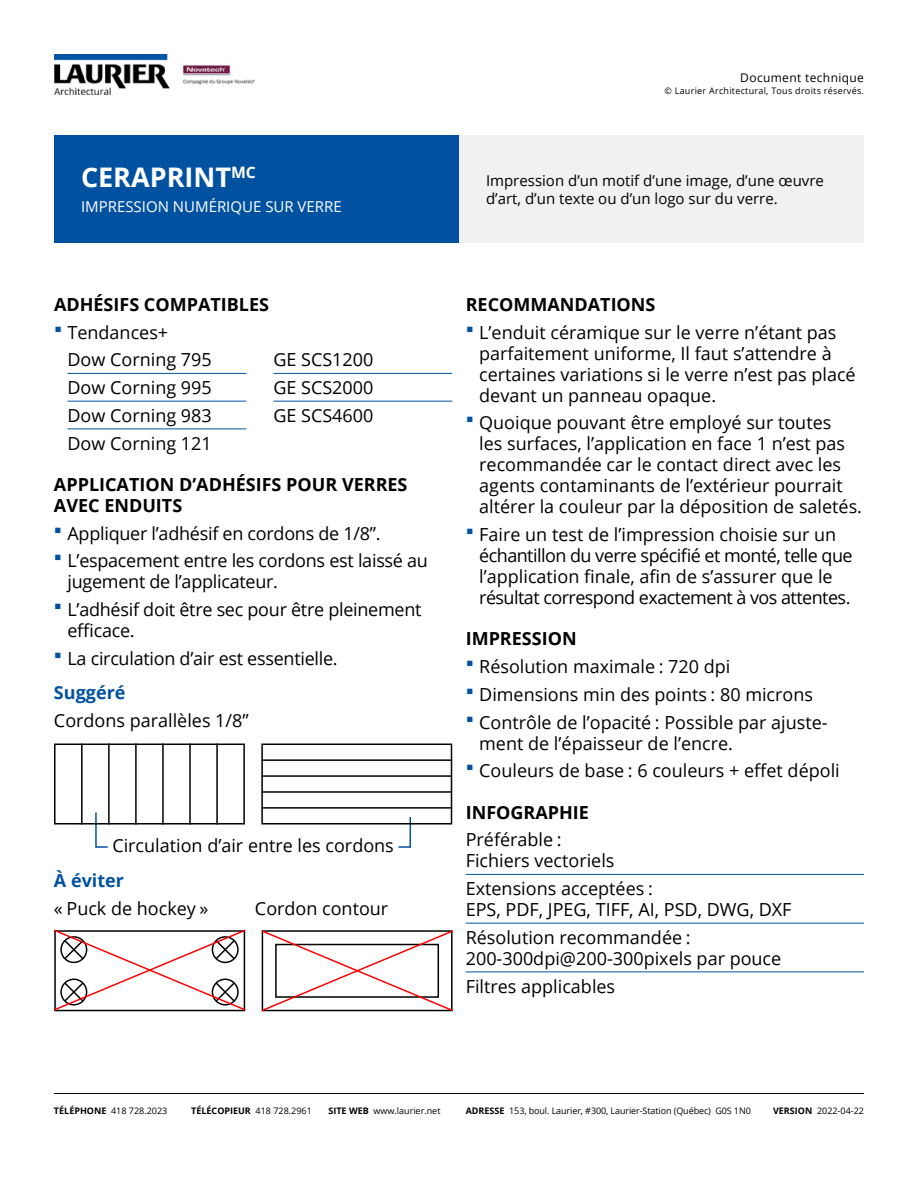
<style>
.page{position:relative;width:918px;height:1188px;background:#fff}
.page>*{position:absolute;margin:0;border:0;box-sizing:border-box;transform-origin:0 0}
.t1{font:700 27px "Open Sans";color:#fff}
.t2{font:18px/21px "Open Sans";color:#000}
.t3{font:18px/21px "Open Sans";letter-spacing:-.03em;color:#000}
.t4{font:700 18px/21px "Open Sans";color:#000}
.t5{font:700 18px "Open Sans";color:#0052a0}
.t6{font:15px/18px "Open Sans";color:#000}
.t7{font:15px "Open Sans";color:#fff}
.t8{font:12px "Open Sans";letter-spacing:.03em;color:#000}
.t9{font:9px "Open Sans";color:#000}
.t10{font:9px "Open Sans";letter-spacing:.03em;color:#000}
.t11{font:700 9px "Open Sans";color:#000}
.s1{font-weight:700;color:#0052a0}
.s2{font-weight:700}
.s3{font-weight:400}
</style>
<div class="page">
<img style="left:54px;top:54px;width:200px;height:40px">
<hr style="left:54px;top:1093px;width:810px;height:1px;background:#000">
<div style="left:54px;top:135px;width:405px;height:108px;background:#0052a0"></div>
<div style="left:459px;top:135px;width:405px;height:108px;background:#f1f1f2"></div>
<hr style="left:68px;top:373px;width:178px;height:1px;background:#0052a0">
<hr style="left:68px;top:401px;width:178px;height:1px;background:#0052a0">
<hr style="left:68px;top:429px;width:178px;height:1px;background:#0052a0">
<hr style="left:273px;top:373px;width:179px;height:1px;background:#0052a0">
<hr style="left:273px;top:401px;width:179px;height:1px;background:#0052a0">
<svg style="left:95px;top:812px;width:13px;height:36px"></svg>
<svg style="left:398px;top:817px;width:13px;height:31px"></svg>
<div style="left:54px;top:744px;width:191px;height:81px;border:2px solid #000"></div>
<hr style="left:81px;top:744px;width:2px;height:81px;background:#000">
<hr style="left:108px;top:744px;width:2px;height:81px;background:#000">
<hr style="left:135px;top:744px;width:2px;height:81px;background:#000">
<hr style="left:162px;top:744px;width:2px;height:81px;background:#000">
<hr style="left:189px;top:744px;width:2px;height:81px;background:#000">
<hr style="left:216px;top:744px;width:2px;height:81px;background:#000">
<div style="left:261px;top:744px;width:191px;height:81px;border:2px solid #000"></div>
<hr style="left:261px;top:807px;width:191px;height:2px;background:#000">
<hr style="left:261px;top:791px;width:191px;height:2px;background:#000">
<hr style="left:261px;top:775px;width:191px;height:2px;background:#000">
<hr style="left:261px;top:759px;width:191px;height:2px;background:#000">
<svg style="left:54px;top:929px;width:192px;height:83px"></svg>
<svg style="left:261px;top:930px;width:192px;height:82px"></svg>
<hr style="left:466px;top:874px;width:398px;height:1px;background:#0052a0">
<hr style="left:466px;top:923px;width:398px;height:1px;background:#0052a0">
<hr style="left:466px;top:972px;width:398px;height:1px;background:#0052a0">
<h1 class="t1" style="left:81px;top:158px;width:176px">CERAPRINT<sup>MC</sup></h1>
<p class="t7" style="left:81px;top:196px;width:262px">IMPRESSION NUMÉRIQUE SUR VERRE</p>
<p class="t4" style="left:54px;top:293px;width:217px">ADHÉSIFS COMPATIBLES</p>
<p class="t2" style="left:68px;top:318px;width:146px;line-height:27.8px;text-indent:-14px"><sup>▪</sup> Tendances+<br>Dow Corning 795<br>Dow Corning 995<br>Dow Corning 983<br>Dow Corning 121</p>
<p class="t2" style="left:273px;top:345px;width:102px;line-height:27.8px;text-align:justify">GE SCS1200<br>GE SCS2000<br>GE SCS4600</p>
<p class="t4" style="left:54px;top:473px;width:355px">APPLICATION D’ADHÉSIFS POUR VERRES<br>AVEC ENDUITS</p>
<p class="t2" style="left:54px;top:522px;width:328px"><sup>▪</sup> Appliquer l’adhésif en cordons de 1/8”.</p>
<p class="t2" style="left:67px;top:550px;width:362px;text-indent:-14px"><sup>▪</sup> L’espacement entre les cordons est laissé au jugement de l’applicateur.</p>
<p class="t2" style="left:67px;top:599px;width:356px;text-indent:-14px"><sup>▪</sup> L’adhésif doit être sec pour être pleinement efficace.</p>
<p class="t2" style="left:54px;top:641px;width:285px;line-height:34.5px"><sup>▪</sup> La circulation d’air est essentielle.<br><span class="s1">Suggéré</span></p>
<p class="t2" style="left:54px;top:710px;width:196px">Cordons parallèles 1/8”</p>
<p class="t2" style="left:112px;top:835px;width:283px">Circulation d’air entre les cordons</p>
<p class="t5" style="left:54px;top:868px;width:72px">À éviter</p>
<p class="t2" style="left:54px;top:897px;width:156px">« Puck de hockey »</p>
<p class="t2" style="left:255px;top:897px;width:135px">Cordon contour</p>
<p class="t8" style="left:740px;top:70px;width:125px">Document technique</p>
<p class="t10" style="left:664px;top:85px;width:201px">© Laurier Architectural, Tous droits réservés.</p>
<p class="t6" style="left:486px;top:171px;width:339px">Impression d’un motif d’une image, d’une œuvre d’art, d’un texte ou d’un logo sur du verre.</p>
<p class="t4" style="left:466px;top:293px;width:191px">RECOMMANDATIONS</p>
<p class="t2" style="left:479px;top:321px;width:378px;text-indent:-14px"><sup>▪</sup> L’enduit céramique sur le verre n’étant pas parfaitement uniforme, Il faut s’attendre à certaines variations si le verre n’est pas placé devant un panneau opaque.</p>
<p class="t2" style="left:479px;top:412px;width:384px;text-indent:-14px"><sup>▪</sup> Quoique pouvant être employé sur toutes<br>les surfaces, l’application en face 1 n’est pas recommandée car le contact direct avec les agents contaminants de l’extérieur pourrait altérer la couleur par la déposition de saletés.</p>
<p class="t3" style="left:479px;top:524px;width:375px;text-indent:-14px"><sup>▪</sup> Faire un test de l’impression choisie sur un échantillon du verre spécifié et monté, telle que l’application finale, afin de s’assurer que le résultat correspond exactement à vos attentes.</p>
<p class="t4" style="left:466px;top:628px;width:112px">IMPRESSION</p>
<p class="t2" style="left:466px;top:656px;width:266px"><sup>▪</sup> Résolution maximale : 720 dpi</p>
<p class="t2" style="left:466px;top:683px;width:349px"><sup>▪</sup> Dimensions min des points : 80 microns</p>
<p class="t2" style="left:479px;top:711px;width:350px;text-indent:-14px"><sup>▪</sup> Contrôle de l’opacité : Possible par ajuste&shy;ment de l’épaisseur de l’encre.</p>
<p class="t2" style="left:466px;top:760px;width:376px"><sup>▪</sup> Couleurs de base : 6 couleurs + effet dépoli</p>
<p class="t4" style="left:466px;top:801px;width:125px">INFOGRAPHIE</p>
<p class="t2" style="left:466px;top:829px;width:150px">Préférable :<br>Fichiers vectoriels</p>
<p class="t2" style="left:466px;top:878px;width:327px">Extensions acceptées :<br>EPS, PDF, JPEG, TIFF, AI, PSD, DWG, DXF</p>
<p class="t2" style="left:466px;top:926px;width:317px">Résolution recommandée :<br>200-300dpi@200-300pixels par pouce</p>
<p class="t2" style="left:466px;top:975px;width:151px">Filtres applicables</p>
<p class="t9" style="left:54px;top:1104px;width:115px"><span class="s2">TÉLÉPHONE</span> 418 728.2023</p>
<p class="t11" style="left:191px;top:1104px;width:122px">TÉLÉCOPIEUR <span class="s3">418 728.2961</span></p>
<p class="t9" style="left:328px;top:1104px;width:114px"><span class="s2">SITE WEB</span> www.laurier.net</p>
<p class="t9" style="left:466px;top:1104px;width:287px"><span class="s2">ADRESSE</span> 153, boul. Laurier, #300, Laurier-Station (Québec) G0S 1N0</p>
<p class="t9" style="left:773px;top:1104px;width:92px"><span class="s2">VERSION</span> 2022-04-22</p>
</div>
